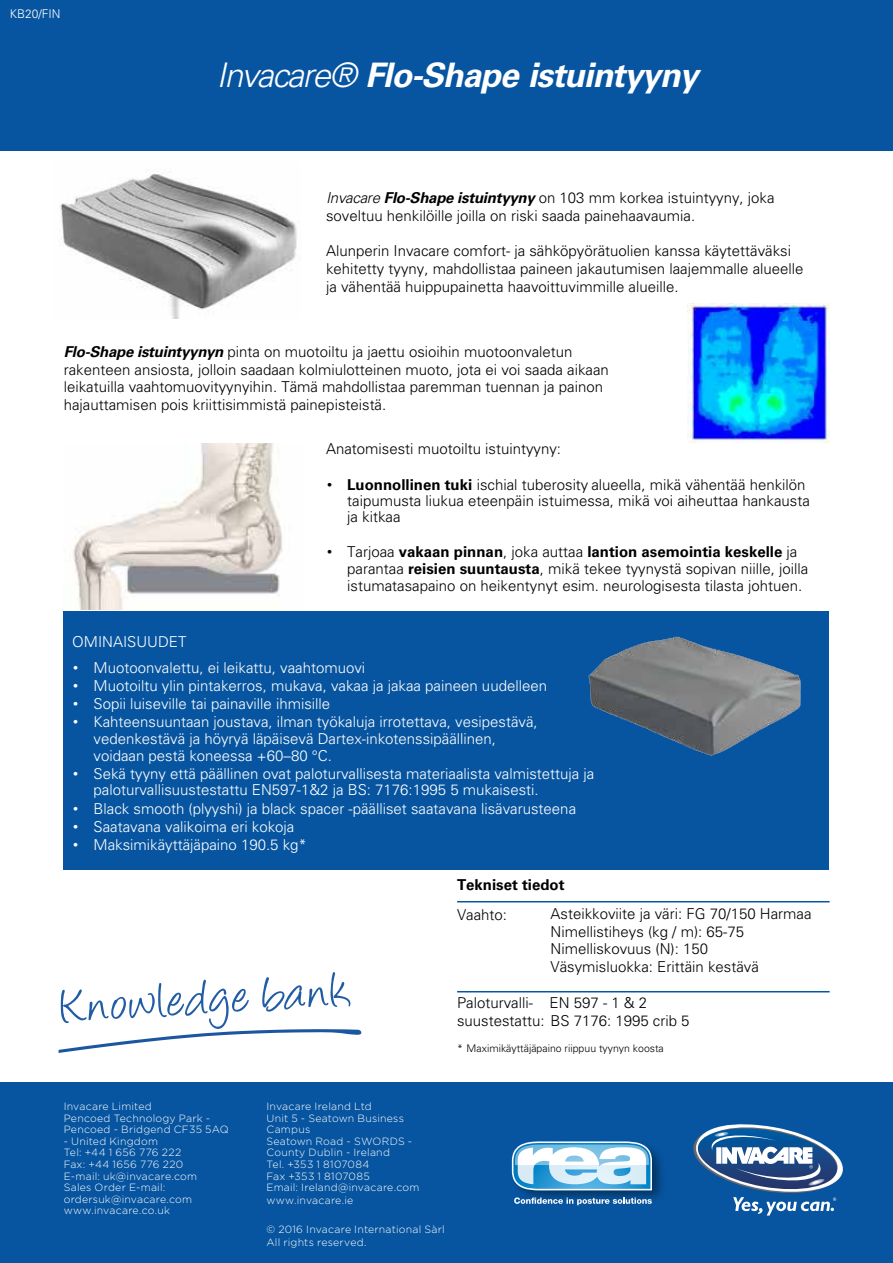
<style>
.page{position:relative;width:893px;height:1263px;background:#fff}
.page>*{position:absolute;margin:0;border:0;box-sizing:border-box;transform-origin:0 0}
.t1{font:italic 700 33.75px "Univers LT Std";letter-spacing:-.03em;color:#fff}
.t2{font:300 15px/17.5px "Univers LT Std";color:#000}
.t3{font:300 15px/17px "Univers LT Std";color:#fff}
.t4{font:700 15px "Univers LT Std";color:#000}
.t5{font:300 12px "Univers LT Std";color:#fff}
.t6{font:300 10.5px/11.6px "Gotham";letter-spacing:.02em;color:#fff}
.t7{font:300 10.5px "Univers LT Std";color:#000}
.s1{font-weight:300}
.s2{font-style:italic}
.s3{font-weight:700;font-style:italic}
.s4{font-family:"Gotham"}
.s5{font-weight:700}
</style>
<div class="page">
<div style="left:0;top:0;width:893px;height:150px;background:#0755a0"></div>
<div style="left:0;top:1082px;width:893px;height:181px;background:#0755a0"></div>
<svg style="left:693px;top:1124px;width:150px;height:91px"></svg>
<img style="left:511px;top:1149px;width:151px;height:57px">
<svg style="left:512px;top:1141px;width:140px;height:49px"></svg>
<img style="left:73px;top:444px;width:209px;height:166px">
<svg style="left:58px;top:972px;width:304px;height:81px"></svg>
<div style="left:64px;top:612px;width:765px;height:258px;background:#0755a0"></div>
<hr style="left:457px;top:901px;width:373px;height:1px;background:#0755a0">
<hr style="left:457px;top:991px;width:373px;height:1px;background:#0755a0">
<img style="left:60px;top:172px;width:237px;height:147px">
<img style="left:687px;top:303px;width:142px;height:140px">
<img style="left:588px;top:636px;width:213px;height:120px">
<p class="t5" style="left:10px;top:6px;width:52px">KB20/FIN</p>
<h1 class="t1" style="left:217px;top:56px;width:483px"><span class="s1">Invacare®</span> Flo-Shape istuintyyny</h1>
<p class="t2" style="left:326px;top:189px;width:450px"><span class="s2">Invacare</span> <span class="s3">Flo-Shape istuintyyny</span> on 103 mm korkea istuintyyny, joka soveltuu henkilöille joilla on riski saada painehaavaumia.</p>
<p class="t2" style="left:326px;top:241px;width:479px;line-height:18.1px">Alunperin Invacare comfort- ja sähköpyörätuolien kanssa käytettäväksi kehitetty tyyny, mahdollistaa paineen jakautumisen laajemmalle alueelle ja vähentää huippupainetta haavoittuvimmille alueille.</p>
<p class="t2" style="left:64px;top:342px;width:547px"><span class="s3">Flo-Shape istuintyynyn</span> pinta on muotoiltu ja jaettu osioihin muotoonvaletun rakenteen ansiosta, jolloin saadaan kolmiulotteinen muoto, jota ei voi saada aikaan leikatuilla vaahtomuovityynyihin. Tämä mahdollistaa paremman tuennan ja painon hajauttamisen pois kriittisimmistä painepisteistä.</p>
<p class="t2" style="left:326px;top:439px;width:237px">Anatomisesti muotoiltu istuintyyny:</p>
<p class="t2" style="left:347px;top:477px;width:464px;line-height:16px;text-indent:-21px"><span class="s4">•</span> <span class="s5">Luonnollinen tuki</span> ischial tuberosity alueella, mikä vähentää henkilön taipumusta liukua eteenpäin istuimessa, mikä voi aiheuttaa hankausta ja kitkaa</p>
<p class="t2" style="left:347px;top:543px;width:462px;line-height:16.8px;text-indent:-21px"><span class="s4">•</span> Tarjoaa <span class="s5">vakaan pinnan</span>, joka auttaa <span class="s5">lantion asemointia keskelle</span> ja parantaa <span class="s5">reisien suuntausta</span>, mikä tekee tyynystä sopivan niille, joilla istumatasapaino on heikentynyt esim. neurologisesta tilasta johtuen.</p>
<p class="t3" style="left:72px;top:633px;width:116px">OMINAISUUDET</p>
<p class="t3" style="left:72px;top:659px;width:294px"><span class="s4">•</span> Muotoonvalettu, ei leikattu, vaahtomuovi</p>
<p class="t3" style="left:72px;top:677px;width:476px"><span class="s4">•</span> Muotoiltu ylin pintakerros, mukava, vakaa ja jakaa paineen uudelleen</p>
<p class="t3" style="left:72px;top:695px;width:259px"><span class="s4">•</span> Sopii luiseville tai painaville ihmisille</p>
<p class="t3" style="left:94px;top:713px;width:446px;text-indent:-21px"><span class="s4">•</span> Kahteensuuntaan joustava, ilman työkaluja irrotettava, vesipestävä, vedenkestävä ja höyryä läpäisevä Dartex-inkotenssipäällinen, voidaan pestä koneessa +60–80 °C.</p>
<p class="t3" style="left:94px;top:766px;width:502px;line-height:15.9px;text-indent:-21px"><span class="s4">•</span> Sekä tyyny että päällinen ovat paloturvallisesta materiaalista valmistettuja ja paloturvallisuustestattu EN597-1&amp;2 ja BS: 7176:1995 5 mukaisesti.</p>
<p class="t3" style="left:72px;top:800px;width:505px"><span class="s4">•</span> Black smooth (plyyshi) ja black spacer -päälliset saatavana lisävarusteena</p>
<p class="t3" style="left:72px;top:818px;width:224px"><span class="s4">•</span> Saatavana valikoima eri kokoja</p>
<p class="t3" style="left:72px;top:836px;width:236px"><span class="s4">•</span> Maksimikäyttäjäpaino 190.5 kg*</p>
<p class="t4" style="left:457px;top:875px;width:109px">Tekniset tiedot</p>
<p class="t2" style="left:551px;top:905px;width:262px">Asteikkoviite ja väri: FG 70/150 Harmaa<br>Nimellistiheys (kg / m): 65-75<br>Nimelliskovuus (N): 150<br>Väsymisluokka: Erittäin kestävä</p>
<p class="t2" style="left:457px;top:994px;width:234px;line-height:18.3px">Paloturvalli- EN 597 - 1 &amp; 2 suustestattu: BS 7176: 1995 crib 5</p>
<p class="t7" style="left:457px;top:1042px;width:208px">* Maximikäyttäjäpaino riippuu tyynyn koosta</p>
<p class="t6" style="left:64px;top:1100px;width:167px">Invacare Limited<br>Pencoed Technology Park -<br>Pencoed - Bridgend CF35 5AQ</p>
<p class="t6" style="left:64px;top:1135px;width:135px">- United Kingdom<br>Tel: +44 1 656 776 222<br>Fax: +44 1656 776 220<br>E-mail: uk@invacare.com<br>Sales Order E-mail: ordersuk@invacare.com www.invacare.co.uk</p>
<p class="t6" style="left:266px;top:1100px;width:154px">Invacare Ireland Ltd<br>Unit 5 - Seatown Business<br>Campus<br>Seatown Road - SWORDS -<br>County Dublin - Ireland<br>Tel. +353 1 8107084<br>Fax +353 1 8107085<br>Email: Ireland@invacare.com</p>
<p class="t6" style="left:266px;top:1194px;width:88px">www.invacare.ie</p>
<p class="t6" style="left:266px;top:1223px;width:180px;line-height:12.6px">© 2016 Invacare International Sàrl<br>All rights reserved.</p>
</div>
